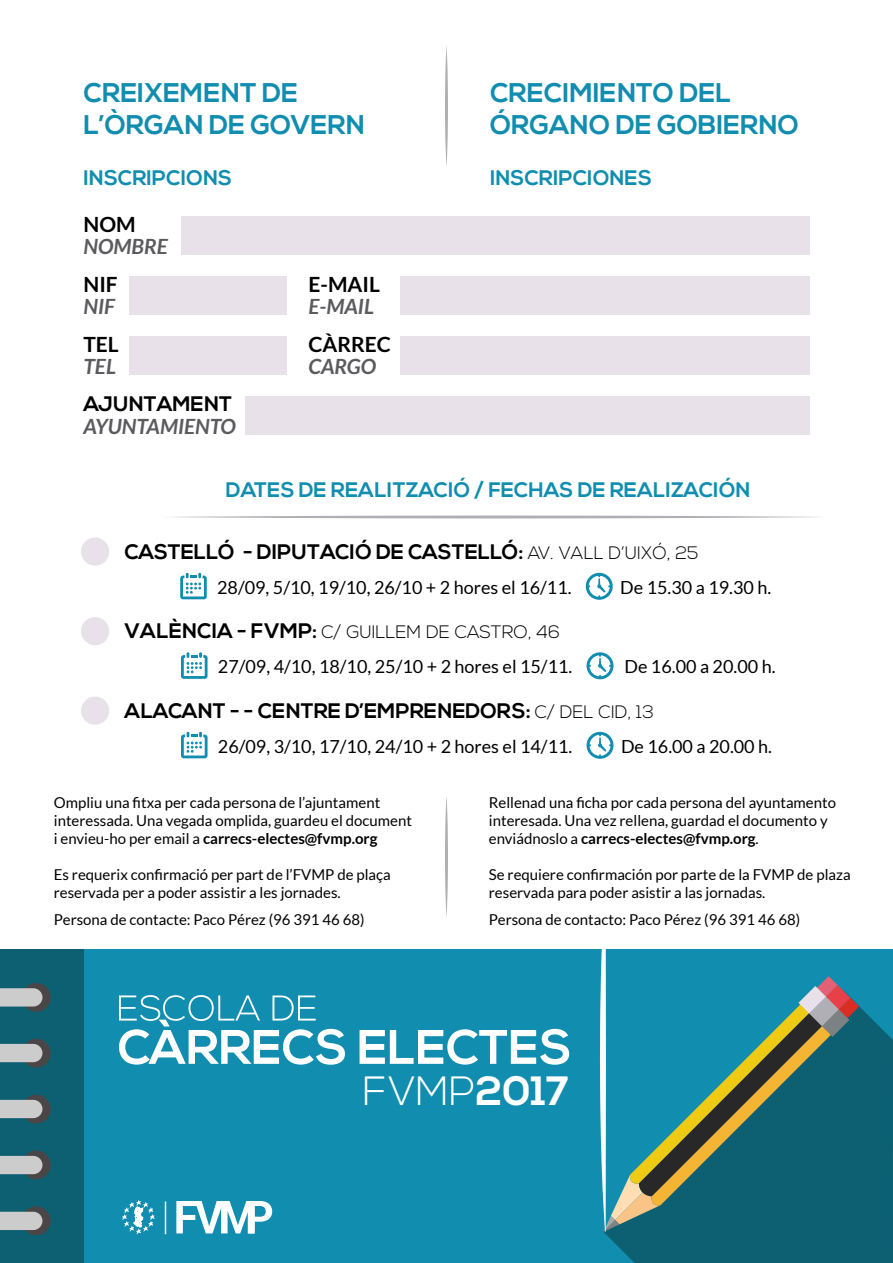
<style>
.page{position:relative;width:893px;height:1263px;background:#fff}
.page>*{position:absolute;margin:0;border:0;box-sizing:border-box;transform-origin:0 0}
.t1{font:300 40.8px "Nexa";color:#fff}
.t2{font:700 27px/32.4px "Nexa";color:#108daf}
.t3{font:700 21px "Nexa";color:#000}
.t4{font:700 21px "Nexa";color:#108daf}
.t5{font:italic 700 21px "Lato";color:#5b5b5f}
.t6{font:700 21px "Lato";color:#000}
.t7{font:18px "Lato";color:#000}
.t8{font:300 18px "Nexa";color:#000}
.t9{font:15px/18px "Lato";color:#000}
.s1{font-weight:300;font-size:18px}
.s2{font-weight:700;font-size:21px}
.s3{font-weight:700}
</style>
<div class="page">
<div style="left:2px;top:949px;width:891px;height:314px;background:#108daf"></div>
<div style="left:605px;top:1006px;width:288px;height:257px;background:#0d5f72"></div>
<svg style="left:600px;top:949px;width:259px;height:284px"></svg>
<div style="left:0;top:949px;width:83px;height:314px;background:#0d5f72"></div>
<hr style="left:165px;top:1201px;width:1px;height:33px;background:#fff">
<svg style="left:176px;top:1201px;width:96px;height:32px"></svg>
<svg style="left:122px;top:1200px;width:33px;height:34px"></svg>
<svg style="left:360px;top:1029px;width:209px;height:36px"></svg>
<svg style="left:119px;top:995px;width:226px;height:70px"></svg>
<svg style="left:173px;top:515px;width:644px;height:3px"></svg>
<svg style="left:180px;top:573px;width:27px;height:26px"></svg>
<svg style="left:586px;top:573px;width:27px;height:27px"></svg>
<svg style="left:181px;top:652px;width:27px;height:27px"></svg>
<svg style="left:586px;top:652px;width:28px;height:27px"></svg>
<svg style="left:181px;top:732px;width:27px;height:26px"></svg>
<svg style="left:586px;top:732px;width:28px;height:27px"></svg>
<div style="left:81px;top:537px;width:28px;height:29px;background:#e8e1e9;border-radius:50%"></div>
<div style="left:81px;top:617px;width:28px;height:28px;background:#e8e1e9;border-radius:50%"></div>
<div style="left:81px;top:696px;width:28px;height:29px;background:#e8e1e9;border-radius:50%"></div>
<div style="left:22px;top:983px;width:29px;height:29px;background:#4a4647;border-radius:50%"></div>
<svg style="left:0;top:988px;width:42px;height:18px"></svg>
<div style="left:22px;top:1039px;width:29px;height:29px;background:#4a4647;border-radius:50%"></div>
<svg style="left:0;top:1044px;width:42px;height:18px"></svg>
<div style="left:22px;top:1095px;width:29px;height:28px;background:#4a4647;border-radius:50%"></div>
<svg style="left:0;top:1100px;width:42px;height:18px"></svg>
<div style="left:22px;top:1206px;width:29px;height:29px;background:#4a4647;border-radius:50%"></div>
<svg style="left:0;top:1212px;width:42px;height:18px"></svg>
<div style="left:22px;top:1150px;width:29px;height:29px;background:#4a4647;border-radius:50%"></div>
<svg style="left:0;top:1156px;width:42px;height:18px"></svg>
<svg style="left:445px;top:46px;width:3px;height:121px"></svg>
<div style="left:181px;top:216px;width:629px;height:39px;background:#e8e1e9"></div>
<svg style="left:445px;top:796px;width:3px;height:121px"></svg>
<div style="left:129px;top:276px;width:158px;height:39px;background:#e8e1e9"></div>
<div style="left:400px;top:276px;width:410px;height:39px;background:#e8e1e9"></div>
<div style="left:129px;top:336px;width:158px;height:39px;background:#e8e1e9"></div>
<div style="left:400px;top:336px;width:410px;height:39px;background:#e8e1e9"></div>
<div style="left:246px;top:396px;width:564px;height:39px;background:#e8e1e9"></div>
<h2 class="t2" style="left:83px;top:77px;width:283px">CREIXEMENT DE<br>L’ÒRGAN DE GOVERN</h2>
<h3 class="t4" style="left:83px;top:165px;width:150px">INSCRIPCIONS</h3>
<h3 class="t6" style="left:83px;top:212px;width:54px">NOM</h3>
<h3 class="t5" style="left:83px;top:234px;width:86px">NOMBRE</h3>
<h3 class="t6" style="left:83px;top:272px;width:36px">NIF</h3>
<h3 class="t5" style="left:83px;top:294px;width:33px">NIF</h3>
<h3 class="t6" style="left:83px;top:332px;width:37px">TEL</h3>
<h3 class="t5" style="left:83px;top:354px;width:34px">TEL</h3>
<h3 class="t3" style="left:83px;top:391px;width:150px">AJUNTAMENT</h3>
<h3 class="t5" style="left:83px;top:414px;width:154px">AYUNTAMIENTO</h3>
<h3 class="t6" style="left:308px;top:272px;width:73px">E-MAIL</h3>
<h3 class="t5" style="left:308px;top:294px;width:67px">E-MAIL</h3>
<h3 class="t6" style="left:308px;top:332px;width:84px">CÀRREC</h3>
<h3 class="t5" style="left:308px;top:354px;width:69px">CARGO</h3>
<h2 class="t2" style="left:490px;top:77px;width:311px">CRECIMIENTO DEL<br>ÓRGANO DE GOBIERNO</h2>
<h3 class="t4" style="left:490px;top:165px;width:163px">INSCRIPCIONES</h3>
<h3 class="t4" style="left:226px;top:478px;width:526px">DATES DE REALITZACIÓ / FECHAS DE REALIZACIÓN</h3>
<h3 class="t3" style="left:124px;top:539px;width:576px">CASTELLÓ - DIPUTACIÓ DE CASTELLÓ: <span class="s1">AV. VALL D’UIXÓ, 25</span></h3>
<p class="t7" style="left:217px;top:577px;width:356px">28/09, 5/10, 19/10, 26/10 + 2 hores el 16/11.</p>
<p class="t7" style="left:620px;top:577px;width:152px">De 15.30 a 19.30 h.</p>
<p class="t8" style="left:124px;top:622px;width:437px"><span class="s2">VALÈNCIA - FVMP:</span> C/ GUILLEM DE CASTRO, 46</p>
<p class="t7" style="left:218px;top:656px;width:356px">27/09, 4/10, 18/10, 25/10 + 2 hores el 15/11.</p>
<p class="t7" style="left:624px;top:656px;width:152px">De 16.00 a 20.00 h.</p>
<h3 class="t3" style="left:124px;top:698px;width:531px">ALACANT - - CENTRE D’EMPRENEDORS: <span class="s1">C/ DEL CID, 13</span></h3>
<p class="t7" style="left:218px;top:736px;width:356px">26/09, 3/10, 17/10, 24/10 + 2 hores el 14/11.</p>
<p class="t7" style="left:621px;top:736px;width:152px">De 16.00 a 20.00 h.</p>
<p class="t9" style="left:54px;top:793px;width:360px">Ompliu una fitxa per cada persona de l’ajuntament interessada. Una vegada omplida, guardeu el document i envieu-ho per email a <span class="s3">carrecs-electes@fvmp.org</span></p>
<p class="t9" style="left:54px;top:865px;width:338px">Es requerix confirmació per part de l’FVMP de plaça reservada per a poder assistir a les jornades.</p>
<p class="t9" style="left:54px;top:910px;width:312px">Persona de contacte: Paco Pérez (96 391 46 68)</p>
<p class="t9" style="left:489px;top:793px;width:349px">Rellenad una ficha por cada persona del ayuntamento interesada. Una vez rellena, guardad el documento y enviádnoslo a <span class="s3">carrecs-electes@fvmp.org</span>.</p>
<p class="t9" style="left:489px;top:865px;width:363px">Se requiere confirmación por parte de la FVMP de plaza reservada para poder asistir a las jornadas.</p>
<p class="t9" style="left:489px;top:910px;width:313px">Persona de contacto: Paco Pérez (96 391 46 68)</p>
<h1 class="t1" style="left:363px;top:1067px;width:208px">FVMP<span class="s3">2017</span></h1>
</div>
